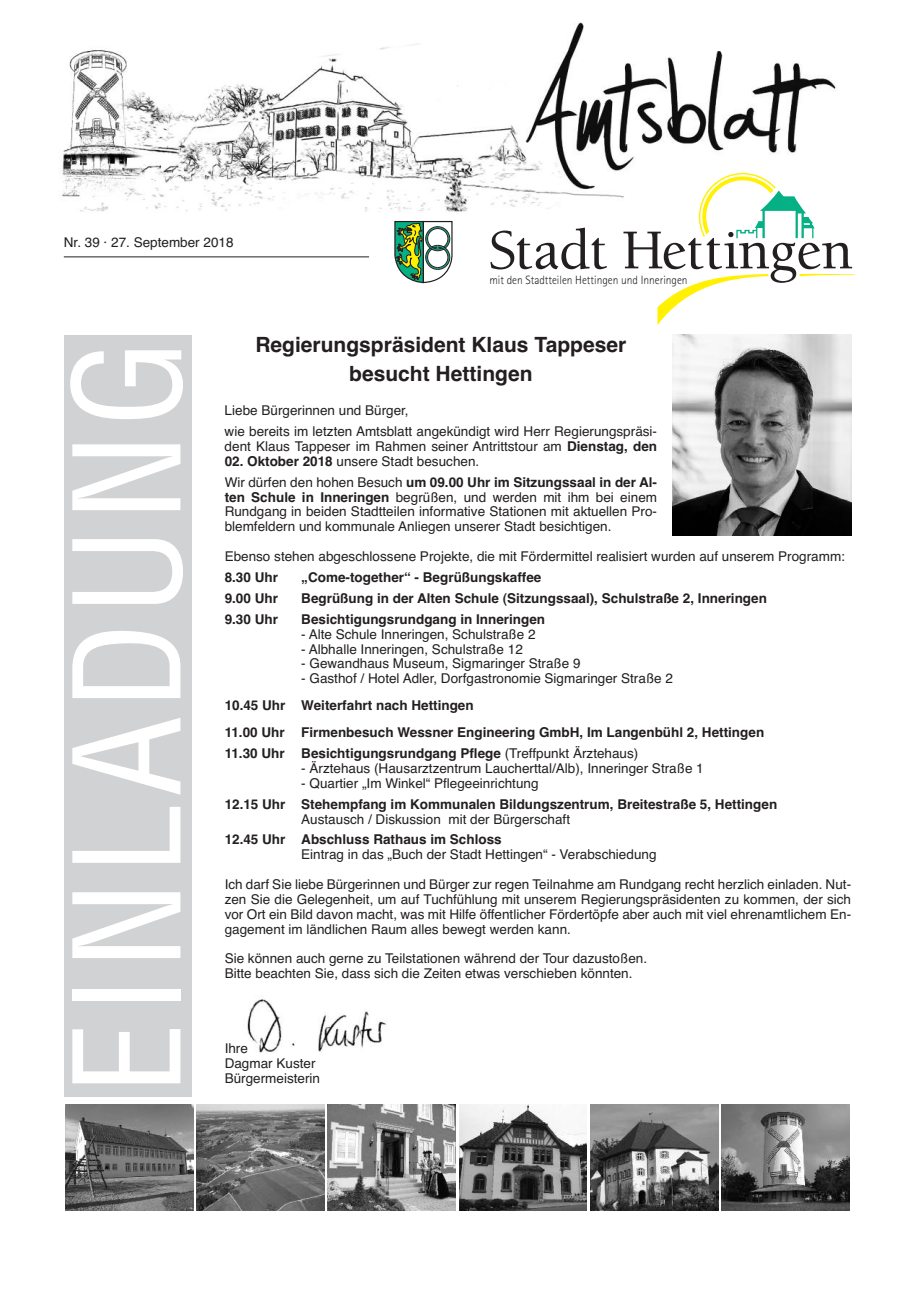
<style>
.page{position:relative;width:915px;height:1297px;background:#fff}
.page>*{position:absolute;margin:0;border:0;box-sizing:border-box;transform-origin:0 0}
.t1{font:condensed 144px "Helvetica";letter-spacing:.045em;color:#fff}
.t2{font:700 21px/29.4px "Helvetica";color:#231f20;text-align:center}
.t3{font:13.5px/14.9px "Helvetica";color:#231f20}
.t4{font:700 13.5px/20.9px "Helvetica";color:#231f20}
.t5{font:300 12px "Rotis Sans Serif";color:#231f20;scale:.95 1}
.s1{font-weight:700}
.s2{font-weight:400}
</style>
<div class="page">
<img style="left:247px;top:999px;width:140px;height:54px">
<img style="left:62px;top:22px;width:775px;height:219px">
<hr style="left:64px;top:256px;width:305px;height:1px;background:#231f20">
<svg style="left:394px;top:221px;width:58px;height:62px"></svg>
<svg style="left:490px;top:228px;width:117px;height:41px"></svg>
<svg style="left:623px;top:173px;width:231px;height:152px"></svg>
<img style="left:65px;top:1104px;width:128px;height:107px">
<img style="left:196px;top:1104px;width:128px;height:107px">
<img style="left:328px;top:1104px;width:127px;height:106px">
<img style="left:459px;top:1104px;width:127px;height:107px">
<img style="left:590px;top:1104px;width:128px;height:107px">
<img style="left:721px;top:1104px;width:128px;height:107px">
<div style="left:64px;top:335px;width:127px;height:762px;background:#d1d2d4"></div>
<img style="left:672px;top:335px;width:178px;height:201px">
<p class="t3" style="left:64px;top:235px;width:171px">Nr. 39 · 27. September 2018</p>
<p class="t5" style="left:489px;top:276px;width:210px">mit den Stadtteilen Hettingen und Inneringen</p>
<h1 class="t1" style="left:46px;top:1094px;width:756px;rotate:-90deg">EINLADUNG</h1>
<h2 class="t2" style="left:255px;top:330px;width:372px">Regierungspräsident Klaus Tappeser besucht Hettingen</h2>
<p class="t3" style="left:224px;top:400px;width:434px;line-height:20.9px">Liebe Bürgerinnen und Bürger,<br>wie bereits im letzten Amtsblatt angekündigt wird Herr Regierungspräsi-</p>
<p class="t3" style="left:224px;top:439px;width:434px">dent Klaus Tappeser im Rahmen seiner Antrittstour am <span class="s1">Dienstag, den</span></p>
<p class="t4" style="left:224px;top:451px;width:434px">02. Oktober 2018 <span class="s2">unsere Stadt besuchen.<br>Wir dürfen den hohen Besuch</span> um 09.00 Uhr im Sitzungssaal in der Al-</p>
<p class="t3" style="left:224px;top:489px;width:434px;text-align:justify"><span class="s1">ten Schule in Inneringen</span> begrüßen, und werden mit ihm bei einem Rundgang in beiden Stadtteilen informative Stationen mit aktuellen Pro&shy;blemfeldern und kommunale Anliegen unserer Stadt besichtigen.</p>
<p class="t3" style="left:224px;top:549px;width:621px">Ebenso stehen abgeschlossene Projekte, die mit Fördermittel realisiert wurden auf unserem Programm:</p>
<p class="t4" style="left:224px;top:567px;width:55px">8.30 Uhr</p>
<p class="t4" style="left:301px;top:567px;width:242px">„Come-together“ - Begrüßungskaffee</p>
<p class="t4" style="left:224px;top:588px;width:55px">9.00 Uhr</p>
<p class="t4" style="left:301px;top:588px;width:467px">Begrüßung in der Alten Schule (Sitzungssaal), Schulstraße 2, Inneringen</p>
<p class="t4" style="left:224px;top:609px;width:55px">9.30 Uhr</p>
<p class="t4" style="left:301px;top:609px;width:245px">Besichtigungsrundgang in Inneringen</p>
<p class="t3" style="left:301px;top:627px;width:236px">- Alte Schule Inneringen, Schulstraße 2</p>
<p class="t3" style="left:301px;top:641px;width:223px">- Albhalle Inneringen, Schulstraße 12</p>
<p class="t3" style="left:301px;top:656px;width:281px">- Gewandhaus Museum, Sigmaringer Straße 9</p>
<p class="t3" style="left:301px;top:671px;width:373px">- Gasthof / Hotel Adler, Dorfgastronomie Sigmaringer Straße 2</p>
<p class="t4" style="left:224px;top:692px;width:541px;line-height:26.8px">10.45 Uhr Weiterfahrt nach Hettingen<br>11.00 Uhr Firmenbesuch Wessner Engineering GmbH, Im Langenbühl 2, Hettingen</p>
<p class="t4" style="left:224px;top:743px;width:415px">11.30 Uhr Besichtigungsrundgang Pflege <span class="s2">(Treffpunkt Ärztehaus)</span></p>
<p class="t3" style="left:301px;top:761px;width:404px">- Ärztehaus (Hausarztzentrum Laucherttal/Alb), Inneringer Straße 1</p>
<p class="t3" style="left:301px;top:776px;width:239px">- Quartier „Im Winkel“ Pflegeeinrichtung</p>
<p class="t4" style="left:224px;top:793px;width:554px">12.15 Uhr Stehempfang im Kommunalen Bildungszentrum, Breitestraße 5, Hettingen</p>
<p class="t3" style="left:301px;top:811px;width:270px">Austausch / Diskussion mit der Bürgerschaft</p>
<p class="t4" style="left:224px;top:829px;width:278px">12.45 Uhr Abschluss Rathaus im Schloss</p>
<p class="t3" style="left:301px;top:847px;width:356px">Eintrag in das „Buch der Stadt Hettingen“ - Verabschiedung</p>
<p class="t3" style="left:224px;top:877px;width:627px;text-align:justify">Ich darf Sie liebe Bürgerinnen und Bürger zur regen Teilnahme am Rundgang recht herzlich einladen. Nut&shy;zen Sie die Gelegenheit, um auf Tuchfühlung mit unserem Regierungspräsidenten zu kommen, der sich vor Ort ein Bild davon macht, was mit Hilfe öffentlicher Fördertöpfe aber auch mit viel ehrenamtlichem En&shy;gagement im ländlichen Raum alles bewegt werden kann.</p>
<p class="t3" style="left:224px;top:951px;width:424px">Sie können auch gerne zu Teilstationen während der Tour dazustoßen.<br>Bitte beachten Sie, dass sich die Zeiten etwas verschieben könnten.</p>
<p class="t3" style="left:225px;top:1041px;width:97px">Ihre<br>Dagmar Kuster<br>Bürgermeisterin</p>
</div>
